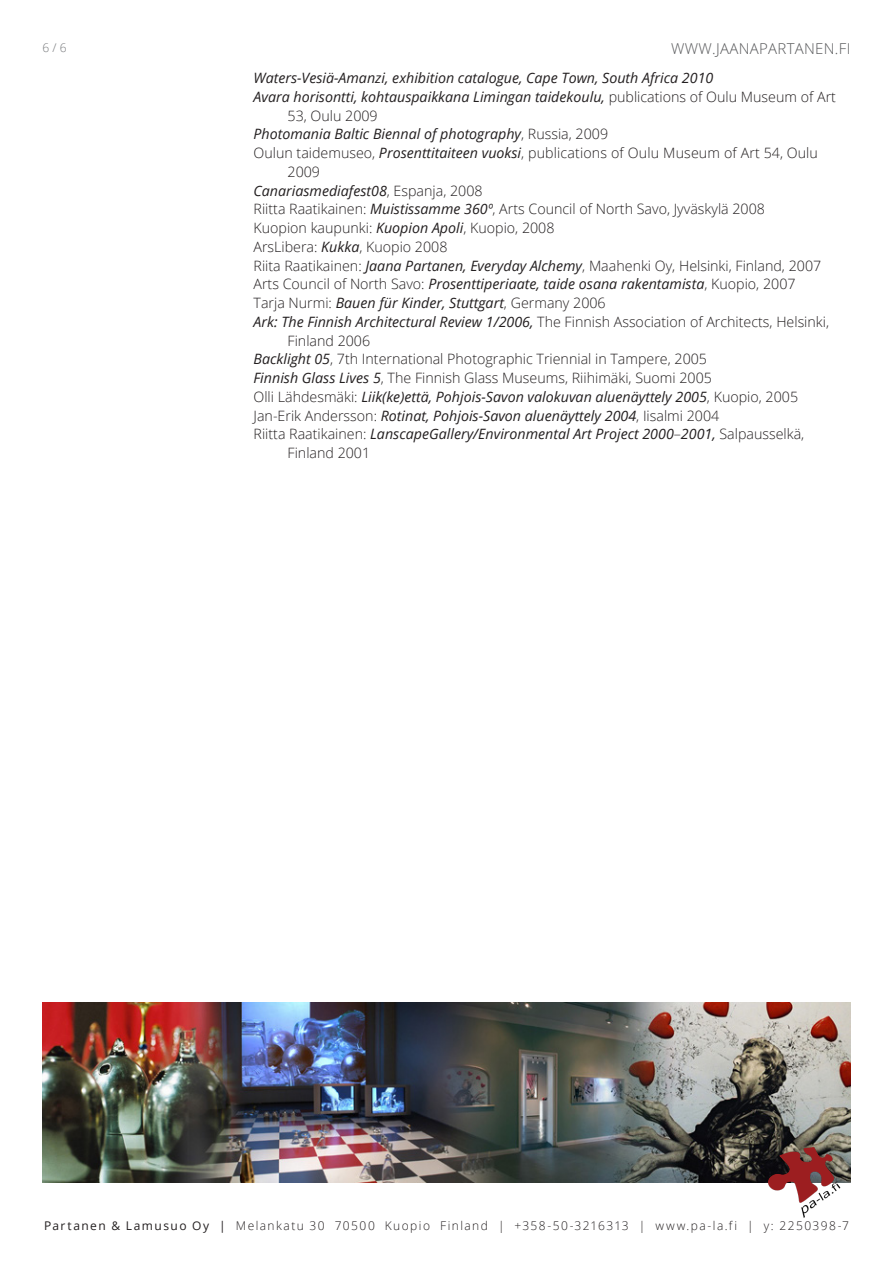
<style>
.page{position:relative;width:893px;height:1263px;background:#fff}
.page>*{position:absolute;margin:0;border:0;box-sizing:border-box;transform-origin:0 0}
.t1{font:300 15px "Open Sans";letter-spacing:.02em;color:#57585a}
.Leipis{font:italic 14.25px/18.8px "Open Sans";color:#231f20}
.Leipis-2{font:300 14.25px/18.8px "Open Sans";color:#231f20}
.t2{font:300 12px "Open Sans";letter-spacing:.12em;color:#231f20}
.t3{font:300 12px "Open Sans";color:#76787b}
.s1{font-weight:300;font-style:normal}
.s2{font-weight:400;font-style:italic}
.s3{font-weight:400}
</style>
<div class="page">
<img style="left:43px;top:1002px;width:807px;height:180px">
<img style="left:762px;top:1143px;width:88px;height:75px">
<p class="t3" style="left:43px;top:39px;width:26px">6 / 6</p>
<p class="t1" style="left:671px;top:38px;width:181px">WWW.JAANAPARTANEN.FI</p>
<p class="Leipis" style="left:254px;top:68px;width:461px">Waters-Vesiä-Amanzi, exhibition catalogue, Cape Town, South Africa 2010</p>
<p class="Leipis" style="left:288px;top:87px;width:550px;text-indent:-34px">Avara horisontti, kohtauspaikkana Limingan taidekoulu, <span class="s1">publications of Oulu Museum of Art<br>53, Oulu 2009</span></p>
<p class="Leipis" style="left:254px;top:125px;width:356px">Photomania Baltic Biennal of photography<span class="s1">, Russia, 2009</span></p>
<p class="Leipis-2" style="left:288px;top:143px;width:532px;text-indent:-34px">Oulun taidemuseo, <span class="s2">Prosenttitaiteen vuoksi</span>, publications of Oulu Museum of Art 54, Oulu<br>2009</p>
<p class="Leipis" style="left:254px;top:181px;width:231px">Canariasmediafest08<span class="s1">, Espanja, 2008</span></p>
<p class="Leipis-2" style="left:254px;top:200px;width:513px">Riitta Raatikainen: <span class="s2">Muistissamme 360º</span>, Arts Council of North Savo, Jyväskylä 2008</p>
<p class="Leipis-2" style="left:254px;top:218px;width:303px">Kuopion kaupunki: <span class="s2">Kuopion Apoli</span>, Kuopio, 2008</p>
<p class="Leipis-2" style="left:254px;top:237px;width:195px">ArsLibera: <span class="s2">Kukka</span>, Kuopio 2008</p>
<p class="Leipis-2" style="left:254px;top:256px;width:569px">Riita Raatikainen: <span class="s2">Jaana Partanen, Everyday Alchemy</span>, Maahenki Oy, Helsinki, Finland, 2007</p>
<p class="Leipis" style="left:254px;top:275px;width:544px"><span class="s1">Arts Council of North Savo:</span> Prosenttiperiaate, taide osana rakentamista<span class="s1">, Kuopio, 2007</span></p>
<p class="Leipis" style="left:254px;top:293px;width:354px"><span class="s1">Tarja Nurmi:</span> Bauen für Kinder, Stuttgart<span class="s1">, Germany 2006</span></p>
<p class="Leipis-2" style="left:288px;top:312px;width:543px;text-indent:-34px"><span class="s2">Ark: The Finnish Architectural Review 1/2006,</span> The Finnish Association of Architects, Helsinki,<br>Finland 2006</p>
<p class="Leipis-2" style="left:254px;top:350px;width:455px"><span class="s2">Backlight 05</span>, 7th International Photographic Triennial in Tampere, 2005</p>
<p class="Leipis-2" style="left:254px;top:368px;width:460px"><span class="s2">Finnish Glass Lives 5</span>, The Finnish Glass Museums, Riihimäki, Suomi 2005</p>
<p class="Leipis" style="left:254px;top:387px;width:546px"><span class="s1">Olli Lähdesmäki:</span> Liik(ke)että, Pohjois-Savon valokuvan aluenäyttely 2005<span class="s1">, Kuopio, 2005</span></p>
<p class="Leipis" style="left:254px;top:406px;width:467px"><span class="s1">Jan-Erik Andersson:</span> Rotinat, Pohjois-Savon aluenäyttely 2004<span class="s1">, Iisalmi 2004</span></p>
<p class="Leipis" style="left:288px;top:425px;width:518px;text-indent:-34px"><span class="s1">Riitta Raatikainen:</span> LanscapeGallery/Environmental Art Project 2000<span class="s1">–</span>2001, <span class="s1">Salpausselkä,<br>Finland 2001</span></p>
<p class="t2" style="left:44px;top:1218px;width:806px"><span class="s3">Partanen &amp; Lamusuo Oy |</span> Melankatu 30 70500 Kuopio Finland | +358-50-3216313 | www.pa-la.fi | y: 2250398-7</p>
</div>
